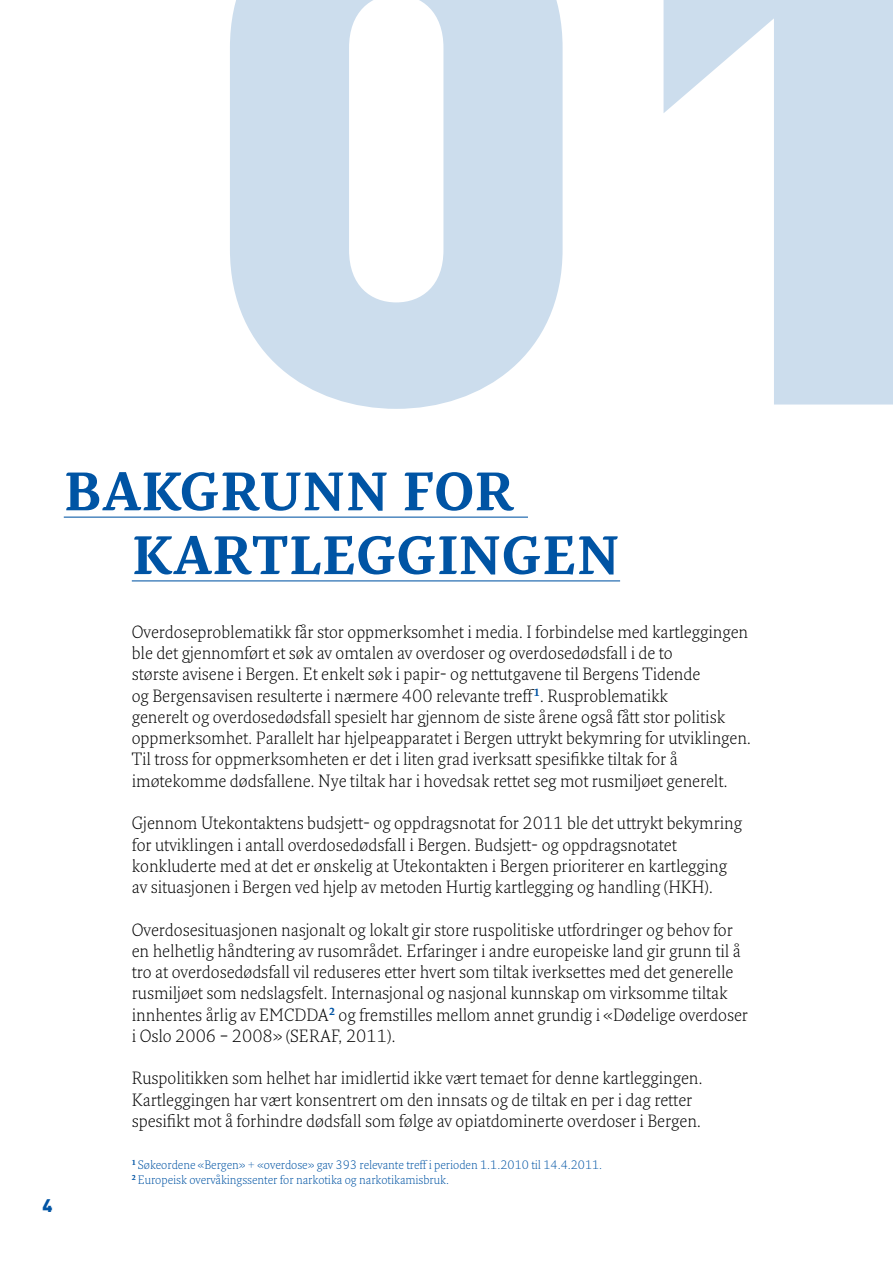
<style>
.page{position:relative;width:893px;height:1263px;background:#fff}
.page>*{position:absolute;margin:0;border:0;box-sizing:border-box;transform-origin:0 0}
.TITTEL_1{font:700 52.5px/63.8px "Fresco";color:#0054a4}
.t1{font:900 18px "DIN";color:#0054a4}
.BREADTEKST_1{font:300 17.25px/21.3px "Fresco";color:#000}
.FOOTNOTER{font:300 12px/15px "Fresco";color:#0054a4}
</style>
<div class="page">
<svg style="left:230px;top:0;width:663px;height:409px;fill:#ccdded"></svg>
<hr style="left:64px;top:517px;width:464px;height:1px;background:#0054a4">
<hr style="left:132px;top:580px;width:488px;height:1px;background:#0054a4">
<p class="TITTEL_1" style="left:132px;top:459px;width:490px;text-indent:-68px">BAKGRUNN FOR<br>KARTLEGGINGEN</p>
<p class="t1" style="left:43px;top:1193px;width:12px">4</p>
<p class="BREADTEKST_1" style="left:132px;top:621px;width:621px">Overdoseproblematikk får stor oppmerksomhet i media. I forbindelse med kartleggingen ble det gjennomført et søk av omtalen av overdoser og overdosedødsfall i de to<br>største avisene i Bergen. Et enkelt søk i papir- og nettutgavene til Bergens Tidende<br>og Bergensavisen resulterte i nærmere 400 relevante treff <sup>1</sup>. Rusproblematikk<br>generelt og overdosedødsfall spesielt har gjennom de siste årene også fått stor politisk oppmerksomhet. Parallelt har hjelpeapparatet i Bergen uttrykt bekymring for utviklingen.<br>Til tross for oppmerksomheten er det i liten grad iverksatt spesifikke tiltak for å imøtekomme dødsfallene. Nye tiltak har i hovedsak rettet seg mot rusmiljøet generelt.</p>
<p class="BREADTEKST_1" style="left:132px;top:812px;width:612px">Gjennom Utekontaktens budsjett- og oppdragsnotat for 2011 ble det uttrykt bekymring for utviklingen i antall overdosedødsfall i Bergen. Budsjett- og oppdragsnotatet konkluderte med at det er ønskelig at Utekontakten i Bergen prioriterer en kartlegging av situasjonen i Bergen ved hjelp av metoden Hurtig kartlegging og handling (HKH).</p>
<p class="BREADTEKST_1" style="left:132px;top:918px;width:618px">Overdosesituasjonen nasjonalt og lokalt gir store ruspolitiske utfordringer og behov for en helhetlig håndtering av rusområdet. Erfaringer i andre europeiske land gir grunn til å tro at overdosedødsfall vil reduseres etter hvert som tiltak iverksettes med det generelle rusmiljøet som nedslagsfelt. Internasjonal og nasjonal kunnskap om virksomme tiltak innhentes årlig av EMCDDA<sup>2</sup> og fremstilles mellom annet grundig i «Dødelige overdoser i Oslo 2006 – 2008» (SERAF, 2011).</p>
<p class="BREADTEKST_1" style="left:132px;top:1067px;width:572px">Ruspolitikken som helhet har imidlertid ikke vært temaet for denne kartleggingen.<br>Kartleggingen har vært konsentrert om den innsats og de tiltak en per i dag retter spesifikt mot å forhindre dødsfall som følge av opiatdominerte overdoser i Bergen.</p>
<p class="FOOTNOTER" style="left:132px;top:1157px;width:472px"><sup>1</sup> Søkeordene «Bergen» + «overdose» gav 393 relevante treff i perioden 1.1.2010 til 14.4.2011.<br><sup>2</sup> Europeisk overvåkingssenter for narkotika og narkotikamisbruk.</p>
</div>
